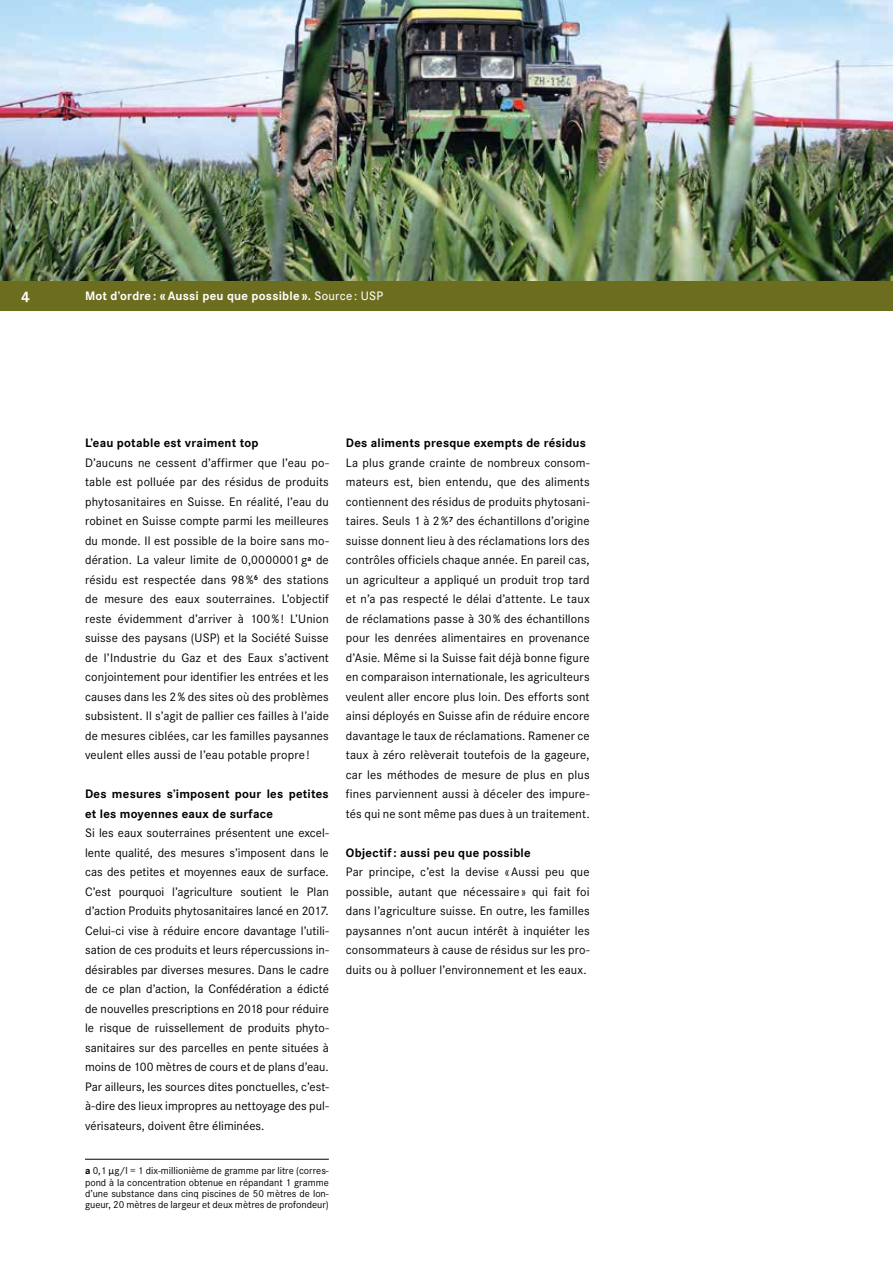
<style>
.page{position:relative;width:893px;height:1263px;background:#fff}
.page>*{position:absolute;margin:0;border:0;box-sizing:border-box;transform-origin:0 0}
.t1{font:700 15.75px "Corporate S";color:#fff}
.t2{font:12.75px/19.5px "Corporate S";letter-spacing:.01em;color:#000;text-align:justify}
.t3{font:700 12.75px/19.5px "Corporate S";letter-spacing:.02em;color:#000}
.t4{font:700 12.75px "Corporate S";letter-spacing:.02em;color:#fff}
.t5{font:10.5px/11.1px "Corporate S";color:#000;text-align:justify}
.s1{font-weight:500}
.s2{font-weight:700}
.s3{font-family:"Calibri"}
</style>
<div class="page">
<img style="left:0;top:0;width:893px;height:281px">
<div style="left:0;top:281px;width:893px;height:29px;background:#6d6d20"></div>
<hr style="left:85px;top:1159px;width:244px;height:1px;background:#000">
<p class="t1" style="left:21px;top:288px;width:10px">4</p>
<p class="t4" style="left:85px;top:289px;width:300px">Mot d’ordre : «Aussi peu que possible ». <span class="s1">Source : USP</span></p>
<p class="t3" style="left:85px;top:434px;width:175px">L’eau potable est vraiment top</p>
<p class="t2" style="left:85px;top:453px;width:245px">D’aucuns ne cessent d’affirmer que l’eau po&shy;table est polluée par des résidus de produits phytosanitaires en Suisse. En réalité, l’eau du robinet en Suisse compte parmi les meilleures du monde. Il est possible de la boire sans mo&shy;dération. La valeur limite de 0,0000001g<sup>a</sup> de résidu est respectée dans 98%<sup>6</sup> des stations de mesure des eaux souterraines. L’objectif reste évidemment d’arriver à 100%! L’Union suisse des paysans (USP) et la Société Suisse de l’Industrie du Gaz et des Eaux s’activent conjointement pour identifier les entrées et les causes dans les 2% des sites où des problèmes subsistent. Il s’agit de pallier ces failles à l’aide de mesures ciblées, car les familles paysannes veulent elles aussi de l’eau potable propre !</p>
<p class="t3" style="left:85px;top:785px;width:245px">Des mesures s’imposent pour les petites et les moyennes eaux de surface</p>
<p class="t2" style="left:85px;top:823px;width:245px">Si les eaux souterraines présentent une excel&shy;lente qualité, des mesures s’imposent dans le cas des petites et moyennes eaux de surface.<br>C’est pourquoi l’agriculture soutient le Plan d’action Produits phytosanitaires lancé en 2017.<br>Celui-ci vise à réduire encore davantage l’utili&shy;sation de ces produits et leurs répercussions in&shy;désirables par diverses mesures. Dans le cadre de ce plan d’action, la Confédération a édicté de nouvelles prescriptions en 2018 pour réduire le risque de ruissellement de produits phyto&shy;sanitaires sur des parcelles en pente situées à moins de 100 mètres de cours et de plans d’eau.<br>Par ailleurs, les sources dites ponctuelles, c’est&shy;à-dire des lieux impropres au nettoyage des pul&shy;vérisateurs, doivent être éliminées.</p>
<p class="t5" style="left:85px;top:1165px;width:245px"><span class="s2">a</span> 0,1 <span class="s3">μ</span>g/l = 1 dix-millionième de gramme par litre (corres&shy;pond à la concentration obtenue en répandant 1 gramme d’une substance dans cinq piscines de 50 mètres de lon&shy;gueur, 20 mètres de largeur et deux mètres de profondeur)</p>
<p class="t3" style="left:346px;top:434px;width:242px">Des aliments presque exempts de résidus</p>
<p class="t2" style="left:346px;top:453px;width:245px">La plus grande crainte de nombreux consom&shy;mateurs est, bien entendu, que des aliments contiennent des résidus de produits phytosani&shy;taires. Seuls 1 à 2%<sup>7</sup> des échantillons d’origine suisse donnent lieu à des réclamations lors des contrôles officiels chaque année. En pareil cas, un agriculteur a appliqué un produit trop tard et n’a pas respecté le délai d’attente. Le taux de réclamations passe à 30% des échantillons pour les denrées alimentaires en provenance d’Asie. Même si la Suisse fait déjà bonne figure en comparaison internationale, les agriculteurs veulent aller encore plus loin. Des efforts sont ainsi déployés en Suisse afin de réduire encore davantage le taux de réclamations. Ramener ce taux à zéro relèverait toutefois de la gageure, car les méthodes de mesure de plus en plus fines parviennent aussi à déceler des impure&shy;tés qui ne sont même pas dues à un traitement.</p>
<p class="t3" style="left:346px;top:843px;width:186px">Objectif: aussi peu que possible</p>
<p class="t2" style="left:346px;top:862px;width:245px">Par principe, c’est la devise «Aussi peu que possible, autant que nécessaire » qui fait foi dans l’agriculture suisse. En outre, les familles paysannes n’ont aucun intérêt à inquiéter les consommateurs à cause de résidus sur les pro&shy;duits ou à polluer l’environnement et les eaux.</p>
</div>
